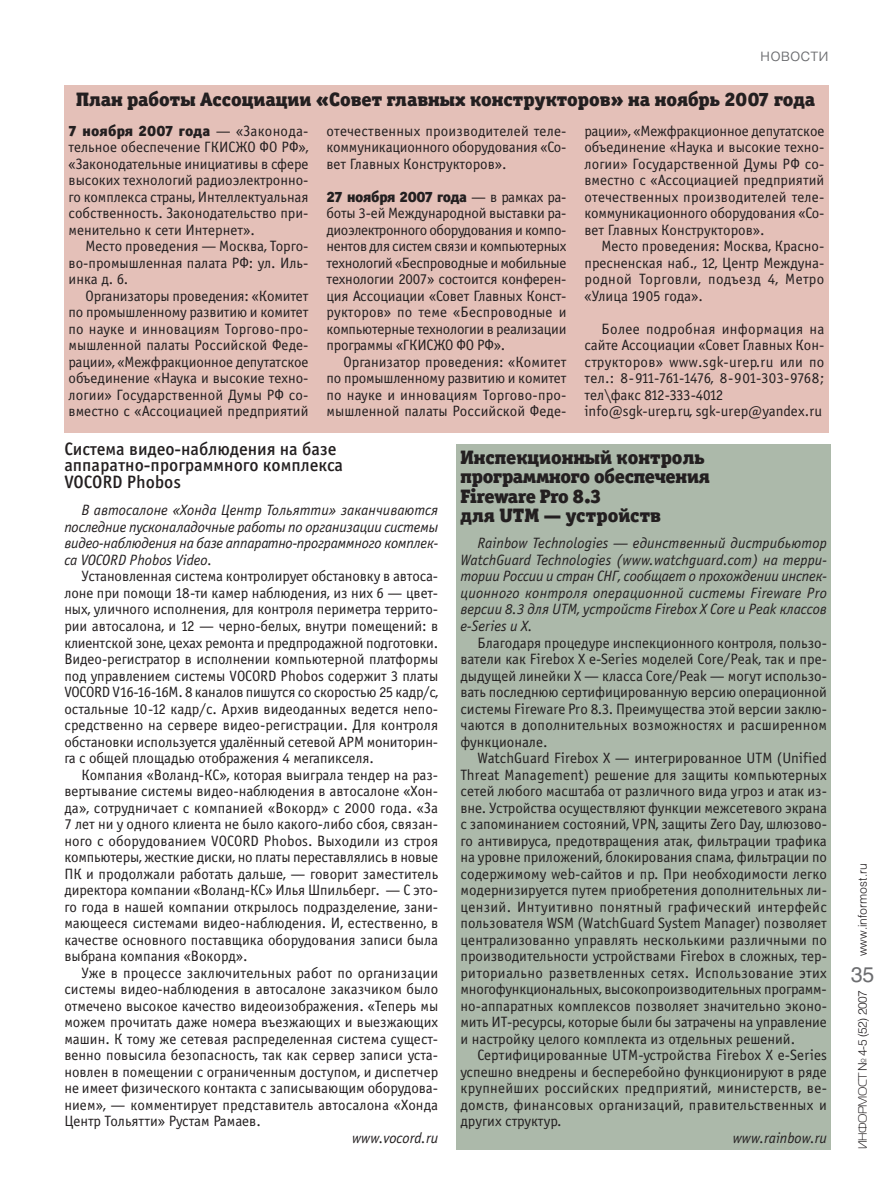
<style>
.page{position:relative;width:893px;height:1191px;background:#fff}
.page>*{position:absolute;margin:0;border:0;box-sizing:border-box;transform-origin:0 0}
.t1{font:21px "Helios";color:#6c6d70}
.t2{font:19.5px/19.5px "Officina Serif Black C";color:#231f20}
.t3{font:18px/16.5px "Officina Sans Medium C";color:#231f20}
.t4{font:300 18px "Helios";color:#6c6d70}
.t5{font:15px/16.5px "Officina Sans Book C";color:#231f20;text-align:justify}
.t6{font:italic 15px/16.5px "Officina Sans Book C";color:#231f20;text-align:justify}
.t7{font:15px "Officina Sans Black C";letter-spacing:-.015em;color:#231f20}
.t8{font:15px "Officina Sans Black C";letter-spacing:.015em;color:#231f20}
.t9{font:300 12px "Helios";color:#231f20}
.s1{font-family:"Officina Sans Book C"}
.s2{font-family:"Magistral C";font-weight:400}
</style>
<div class="page">
<div style="left:64px;top:86px;width:764px;height:346px;background:#e4c0b8"></div>
<div style="left:456px;top:444px;width:375px;height:705px;background:#acb9aa"></div>
<p class="t4" style="left:760px;top:48px;width:70px">новости</p>
<h2 class="t2" style="left:76px;top:91px;width:740px">План работы Ассоциации «Совет главных конструкторов» на ноябрь 2007 года</h2>
<p class="t8" style="left:69px;top:124px;width:241px">7 ноября 2007 года <span class="s1">— «Законода-</span></p>
<p class="t5" style="left:69px;top:140px;width:241px">тельное обеспечение ГКИСЖО ФО РФ», «Законодательные инициативы в сфере высоких технологий радиоэлектронно&shy;го комплекса страны, Интеллектуальная собственность. Законодательство при&shy;менительно к сети Интернет».</p>
<p class="t5" style="left:69px;top:239px;width:241px;text-indent:17px">Место проведения — Москва, Торго&shy;во-промышленная палата РФ: ул. Иль&shy;инка д. 6.</p>
<p class="t5" style="left:69px;top:288px;width:241px;text-indent:17px">Организаторы проведения: «Комитет по промышленному развитию и комитет по науке и инновациям Торгово-про&shy;мышленной палаты Российской Феде&shy;рации», «Межфракционное депутатское объединение «Наука и высокие техно&shy;логии» Государственной Думы РФ со&shy;вместно с «Ассоциацией предприятий</p>
<p class="t5" style="left:326px;top:123px;width:241px">отечественных производителей теле&shy;коммуникационного оборудования «Со&shy;вет Главных Конструкторов».</p>
<p class="t7" style="left:326px;top:190px;width:241px">27 ноября 2007 года <span class="s1">— в рамках ра-</span></p>
<p class="t5" style="left:326px;top:206px;width:241px">боты 3-ей Международной выставки ра&shy;диоэлектронного оборудования и компо&shy;нентов для систем связи и компьютерных технологий «Беспроводные и мобильные технологии 2007» состоится конферен&shy;ция Ассоциации «Совет Главных Конст&shy;рукторов» по теме «Беспроводные и компьютерные технологии в реализации программы «ГКИСЖО ФО РФ».</p>
<p class="t5" style="left:326px;top:354px;width:241px;text-indent:17px">Организатор проведения: «Комитет по промышленному развитию и комитет по науке и инновациям Торгово-про&shy;мышленной палаты Российской Феде-</p>
<p class="t5" style="left:584px;top:123px;width:241px">рации», «Межфракционное депутатское объединение «Наука и высокие техно&shy;логии» Государственной Думы РФ со&shy;вместно с «Ассоциацией предприятий отечественных производителей теле&shy;коммуникационного оборудования «Со&shy;вет Главных Конструкторов».</p>
<p class="t5" style="left:584px;top:239px;width:241px;text-indent:17px">Место проведения: Москва, Красно&shy;пресненская наб., 12, Центр Междуна&shy;родной Торговли, подъезд 4, Метро «Улица 1905 года».</p>
<p class="t5" style="left:584px;top:321px;width:241px;text-align:left;text-indent:17px">Более подробная информация на сайте Ассоциации «Совет Главных Кон&shy;структоров» www.sgk-urep.ru или по тел.: 8-911-761-1476, 8-901-303-9768; тел\факс 812-333-4012 info@sgk-urep.ru, sgk-urep@yandex.ru</p>
<p class="t3" style="left:64px;top:441px;width:280px">Система видео-наблюдения на базе аппаратно-программного комплекса<br>VOCORD Phobos</p>
<p class="t6" style="left:64px;top:503px;width:375px;text-indent:17px">В автосалоне «Хонда Центр Тольятти» заканчиваются последние пусконаладочные работы по организации системы видео-наблюдения на базе аппаратно-программного комплек&shy;са VOCORD Phobos Video.</p>
<p class="t5" style="left:64px;top:569px;width:375px;text-indent:17px">Установленная система контролирует обстановку в автоса&shy;лоне при помощи 18-ти камер наблюдения, из них 6 — цвет&shy;ных, уличного исполнения, для контроля периметра террито&shy;рии автосалона, и 12 — черно-белых, внутри помещений: в клиентской зоне, цехах ремонта и предпродажной подготовки.<br>Видео-регистратор в исполнении компьютерной платформы под управлением системы VOCORD Phobos содержит 3 платы VOCORD V16-16-16М. 8 каналов пишутся со скоростью 25 кадр/c, остальные 10-12 кадр/c. Архив видеоданных ведется непо&shy;средственно на сервере видео-регистрации. Для контроля обстановки используется удалённый сетевой АРМ мониторин&shy;га с общей площадью отображения 4 мегапикселя.</p>
<p class="t5" style="left:64px;top:767px;width:375px;text-indent:17px">Компания «Воланд-КС», которая выиграла тендер на раз&shy;вертывание системы видео-наблюдения в автосалоне «Хон&shy;да», сотрудничает с компанией «Вокорд» с 2000 года. «За 7 лет ни у одного клиента не было какого-либо сбоя, связан&shy;ного с оборудованием VOCORD Phobos. Выходили из строя компьютеры, жесткие диски, но платы переставлялись в новые ПК и продолжали работать дальше, — говорит заместитель директора компании «Воланд-КС» Илья Шпильберг. — С это&shy;го года в нашей компании открылось подразделение, зани&shy;мающееся системами видео-наблюдения. И, естественно, в качестве основного поставщика оборудования записи была выбрана компания «Вокорд».</p>
<p class="t5" style="left:64px;top:965px;width:375px;text-indent:17px">Уже в процессе заключительных работ по организации системы видео-наблюдения в автосалоне заказчиком было отмечено высокое качество видеоизображения. «Теперь мы можем прочитать даже номера въезжающих и выезжающих машин. К тому же сетевая распределенная система сущест&shy;венно повысила безопасность, так как сервер записи уста&shy;новлен в помещении с ограниченным доступом, и диспетчер не имеет физического контакта с записывающим оборудова&shy;нием», — комментирует представитель автосалона «Хонда Центр Тольятти» Рустам Рамаев.</p>
<p class="t6" style="left:352px;top:1130px;width:88px">www.vocord.ru</p>
<h2 class="t2" style="left:460px;top:448px;width:251px">Инспекционный контроль программного обеспечения<br>Fireware Pro 8.3<br>для UTM — устройств</h2>
<p class="t6" style="left:460px;top:536px;width:368px;text-indent:17px">Rainbow Technologies — единственный дистрибьютор WatchGuard Technologies (www.watchguard.com) на терри&shy;тории России и стран СНГ, сообщает о прохождении инспек&shy;ционного контроля операционной системы Fireware Pro версии 8.3 для UTM, устройств Firebox X Core и Peak классов e-Series и X.</p>
<p class="t5" style="left:460px;top:635px;width:368px;text-indent:17px">Благодаря процедуре инспекционного контроля, пользо&shy;ватели как Firebox X e-Series моделей Core/Peak, так и пре&shy;дыдущей линейки X — класса Core/Peak — могут использо&shy;вать последнюю сертифицированную версию операционной системы Fireware Pro 8.3. Преимущества этой версии заклю&shy;чаются в дополнительных возможностях и расширенном функционале.</p>
<p class="t5" style="left:460px;top:750px;width:368px;text-indent:17px">WatchGuard Firebox X — интегрированное UTM (Unified Threat Management) решение для защиты компьютерных сетей любого масштаба от различного вида угроз и атак из&shy;вне. Устройства осуществляют функции межсетевого экрана с запоминанием состояний, VPN, защиты Zero Day, шлюзово&shy;го антивируса, предотвращения атак, фильтрации трафика на уровне приложений, блокирования спама, фильтрации по содержимому web-сайтов и пр. При необходимости легко модернизируется путем приобретения дополнительных ли&shy;цензий. Интуитивно понятный графический интерфейс пользователя WSM (WatchGuard System Manager) позволяет централизованно управлять несколькими различными по производительности устройствами Firebox в сложных, тер&shy;риториально разветвленных сетях. Использование этих многофункциональных, высокопроизводительных программ&shy;но-аппаратных комплексов позволяет значительно эконо&shy;мить ИТ-ресурсы, которые были бы затрачены на управление и настройку целого комплекта из отдельных решений.</p>
<p class="t5" style="left:460px;top:1047px;width:368px;text-indent:17px">Сертифицированные UTM-устройства Firebox X e-Series успешно внедрены и бесперебойно функционируют в ряде крупнейших российских предприятий, министерств, ве&shy;домств, финансовых организаций, правительственных и других структур.</p>
<p class="t6" style="left:732px;top:1130px;width:96px">www.rainbow.ru</p>
<p class="t9" style="left:857px;top:956px;width:94px;rotate:-90deg">www.informost.ru</p>
<h1 class="t1" style="left:850px;top:966px;width:25px">35</h1>
<p class="t9" style="left:858px;top:1149px;width:161px;rotate:-90deg"><span class="s2">ИНФОРМОСТ</span> № 4-5 (52) 2007</p>
</div>
